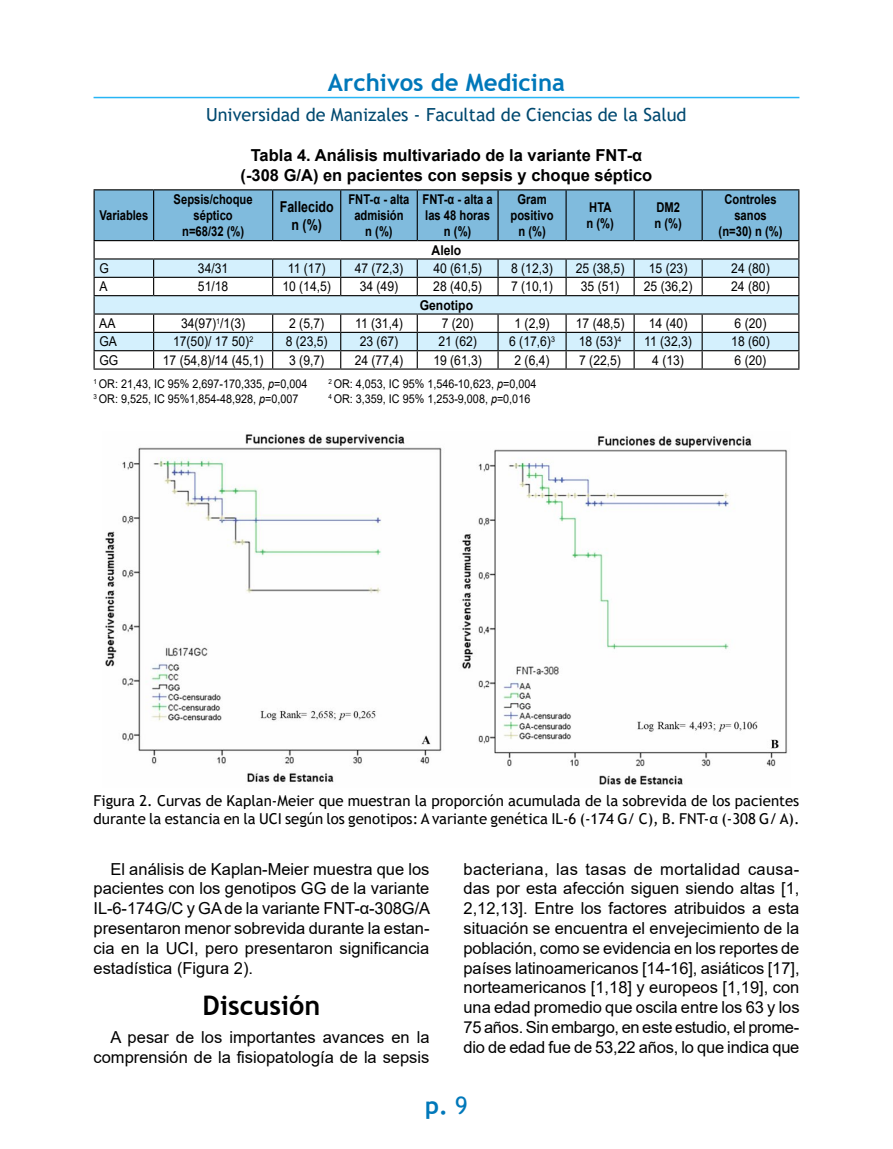
<style>
.page{position:relative;width:893px;height:1149px;background:#fff}
.page>*{position:absolute;margin:0;border:0;box-sizing:border-box;transform-origin:0 0}
.t1{font:700 27px "Trebuchet MS";color:#000}
.t2{font:700 24px "Trebuchet MS";color:#0078ba}
.t3{font:18px "Trebuchet MS";color:#014970}
.t4{font:16.5px/19.8px "Arial";color:#000;text-align:justify}
.t5{font:700 16.5px/19.8px "Arial";color:#000;text-align:center}
.t6{font:15px/18px "Trebuchet MS";color:#000}
.t7{font:700 15px/18px "Arial";color:#000;text-align:center;scale:.83 1}
.t8{font:13.5px "Arial";color:#000;scale:.9 1}
.t9{font:700 13.5px/16.2px "Arial";color:#000;text-align:center;scale:.83 1}
.t10{font:700 13.5px "Arial";color:#000;scale:.9 1}
.t11{font:12px "Arial";color:#000;scale:.9 1}
.s1{font-style:italic}
.s2{font-weight:400}
</style>
<div class="page">
<hr style="left:94px;top:97px;width:705px;height:1px;background:#27b5f5">
<svg style="left:94px;top:190px;width:705px;height:178px"></svg>
<hr style="left:94px;top:368px;width:60px;height:1px;background:#000">
<hr style="left:154px;top:368px;width:119px;height:1px;background:#000">
<hr style="left:273px;top:368px;width:68px;height:1px;background:#000">
<hr style="left:341px;top:368px;width:76px;height:1px;background:#000">
<hr style="left:417px;top:368px;width:81px;height:1px;background:#000">
<hr style="left:498px;top:368px;width:68px;height:1px;background:#000">
<hr style="left:566px;top:368px;width:68px;height:1px;background:#000">
<hr style="left:634px;top:368px;width:68px;height:1px;background:#000">
<hr style="left:702px;top:368px;width:97px;height:1px;background:#000">
<hr style="left:94px;top:189px;width:60px;height:1px;background:#000">
<hr style="left:94px;top:190px;width:1px;height:50px;background:#000">
<hr style="left:154px;top:189px;width:119px;height:1px;background:#000">
<hr style="left:273px;top:189px;width:68px;height:1px;background:#000">
<hr style="left:341px;top:189px;width:76px;height:1px;background:#000">
<hr style="left:417px;top:189px;width:81px;height:1px;background:#000">
<hr style="left:498px;top:189px;width:68px;height:1px;background:#000">
<hr style="left:566px;top:189px;width:68px;height:1px;background:#000">
<hr style="left:634px;top:189px;width:68px;height:1px;background:#000">
<hr style="left:702px;top:189px;width:97px;height:1px;background:#000">
<hr style="left:798px;top:190px;width:1px;height:50px;background:#000">
<hr style="left:94px;top:240px;width:60px;height:1px;background:#000">
<hr style="left:154px;top:240px;width:119px;height:1px;background:#000">
<hr style="left:273px;top:240px;width:68px;height:1px;background:#000">
<hr style="left:341px;top:240px;width:76px;height:1px;background:#000">
<hr style="left:417px;top:240px;width:81px;height:1px;background:#000">
<hr style="left:498px;top:240px;width:68px;height:1px;background:#000">
<hr style="left:566px;top:240px;width:68px;height:1px;background:#000">
<hr style="left:634px;top:240px;width:68px;height:1px;background:#000">
<hr style="left:702px;top:240px;width:97px;height:1px;background:#000">
<img style="left:105px;top:434px;width:683px;height:351px">
<p class="t9" style="left:99px;top:207px;width:61px">Variables</p>
<h2 class="t2" style="left:328px;top:67px;width:239px">Archivos de Medicina</h2>
<p class="t3" style="left:206px;top:103px;width:482px">Universidad de Manizales - Facultad de Ciencias de la Salud</p>
<p class="t5" style="left:241px;top:145px;width:413px">Tabla 4. Análisis multivariado de la variante FNT-α (-308 G/A) en pacientes con sepsis y choque séptico</p>
<p class="t9" style="left:174px;top:191px;width:97px">Sepsis/choque séptico n=68/32 (%)</p>
<p class="t7" style="left:280px;top:197px;width:67px">Fallecido n (%)</p>
<p class="t9" style="left:348px;top:191px;width:75px">FNT-α - alta admisión<br>n (%)</p>
<p class="t9" style="left:423px;top:191px;width:86px">FNT-α - alta a las 48 horas n (%)</p>
<p class="t9" style="left:511px;top:191px;width:53px">Gram positivo n (%)</p>
<p class="t9" style="left:586px;top:199px;width:34px;text-align:left">HTA n (%)</p>
<p class="t9" style="left:654px;top:199px;width:34px;text-align:left">DM2 n (%)</p>
<p class="t9" style="left:719px;top:191px;width:78px">Controles sanos (n=30) n (%)</p>
<p class="t10" style="left:432px;top:240px;width:35px">Alelo</p>
<p class="t8" style="left:99px;top:259px;width:12px">G</p>
<p class="t8" style="left:198px;top:259px;width:35px">34/31</p>
<p class="t8" style="left:288px;top:259px;width:43px">11 (17)</p>
<p class="t8" style="left:355px;top:259px;width:56px">47 (72,3)</p>
<p class="t8" style="left:433px;top:259px;width:56px">40 (61,5)</p>
<p class="t8" style="left:511px;top:259px;width:48px">8 (12,3)</p>
<p class="t8" style="left:576px;top:259px;width:56px">25 (38,5)</p>
<p class="t8" style="left:649px;top:259px;width:44px">15 (23)</p>
<p class="t8" style="left:731px;top:259px;width:44px">24 (80)</p>
<p class="t8" style="left:99px;top:277px;width:11px">A</p>
<p class="t8" style="left:198px;top:277px;width:35px">51/18</p>
<p class="t8" style="left:282px;top:277px;width:56px">10 (14,5)</p>
<p class="t8" style="left:360px;top:277px;width:44px">34 (49)</p>
<p class="t8" style="left:433px;top:277px;width:56px">28 (40,5)</p>
<p class="t8" style="left:511px;top:277px;width:48px">7 (10,1)</p>
<p class="t8" style="left:581px;top:277px;width:44px">35 (51)</p>
<p class="t8" style="left:644px;top:277px;width:56px">25 (36,2)</p>
<p class="t8" style="left:731px;top:277px;width:44px">24 (80)</p>
<p class="t10" style="left:420px;top:295px;width:61px">Genotipo</p>
<p class="t8" style="left:99px;top:314px;width:20px">AA</p>
<p class="t8" style="left:181px;top:314px;width:73px">34(97)<sup>1</sup>/1(3)</p>
<p class="t8" style="left:289px;top:314px;width:41px">2 (5,7)</p>
<p class="t8" style="left:355px;top:314px;width:55px">11 (31,4)</p>
<p class="t8" style="left:442px;top:314px;width:37px">7 (20)</p>
<p class="t8" style="left:514px;top:314px;width:41px">1 (2,9)</p>
<p class="t8" style="left:576px;top:314px;width:56px">17 (48,5)</p>
<p class="t8" style="left:649px;top:314px;width:44px">14 (40)</p>
<p class="t8" style="left:735px;top:314px;width:37px">6 (20)</p>
<p class="t8" style="left:99px;top:332px;width:21px">GA</p>
<p class="t8" style="left:173px;top:332px;width:91px">17(50)/ 17 50)<sup>2</sup></p>
<p class="t8" style="left:286px;top:332px;width:48px">8 (23,5)</p>
<p class="t8" style="left:360px;top:332px;width:44px">23 (67)</p>
<p class="t8" style="left:438px;top:332px;width:44px">21 (62)</p>
<p class="t8" style="left:509px;top:332px;width:52px">6 (17,6)<sup>3</sup></p>
<p class="t8" style="left:579px;top:332px;width:49px">18 (53)<sup>4</sup></p>
<p class="t8" style="left:644px;top:332px;width:55px">11 (32,3)</p>
<p class="t8" style="left:731px;top:332px;width:44px">18 (60)</p>
<p class="t8" style="left:99px;top:350px;width:23px">GG</p>
<p class="t8" style="left:163px;top:350px;width:113px">17 (54,8)/14 (45,1)</p>
<p class="t8" style="left:289px;top:350px;width:41px">3 (9,7)</p>
<p class="t8" style="left:355px;top:350px;width:56px">24 (77,4)</p>
<p class="t8" style="left:433px;top:350px;width:56px">19 (61,3)</p>
<p class="t8" style="left:514px;top:350px;width:41px">2 (6,4)</p>
<p class="t8" style="left:579px;top:350px;width:48px">7 (22,5)</p>
<p class="t8" style="left:652px;top:350px;width:37px">4 (13)</p>
<p class="t8" style="left:735px;top:350px;width:37px">6 (20)</p>
<p class="t11" style="left:94px;top:375px;width:239px"><sup>1</sup> OR: 21,43, IC 95% 2,697-170,335, <span class="s1">p</span>=0,004</p>
<p class="t11" style="left:328px;top:375px;width:232px"><sup>2</sup> OR: 4,053, IC 95% 1,546-10,623, <span class="s1">p</span>=0,004</p>
<p class="t11" style="left:94px;top:390px;width:229px"><sup>3</sup> OR: 9,525, IC 95%1,854-48,928, <span class="s1">p</span>=0,007</p>
<p class="t11" style="left:328px;top:390px;width:226px"><sup>4</sup> OR: 3,359, IC 95% 1,253-9,008, <span class="s1">p</span>=0,016</p>
<p class="t6" style="left:94px;top:791px;width:707px">Figura 2. Curvas de Kaplan-Meier que muestran la proporción acumulada de la sobrevida de los pacientes durante la estancia en la UCI según los genotipos: A variante genética IL-6 (-174 G/ C), B. FNT-α (-308 G/ A).</p>
<p class="t4" style="left:94px;top:858px;width:338px;text-indent:17px">El análisis de Kaplan-Meier muestra que los pacientes con los genotipos GG de la variante IL-6-174G/C y GA de la variante FNT-α-308G/A presentaron menor sobrevida durante la estan&shy;cia en la UCI, pero presentaron significancia estadística (Figura 2).</p>
<h1 class="t1" style="left:203px;top:987px;width:119px">Discusión</h1>
<p class="t4" style="left:94px;top:1026px;width:338px;text-align:right">A pesar de los importantes avances en la comprensión de la fisiopatología de la sepsis</p>
<p class="t4" style="left:463px;top:858px;width:338px">bacteriana, las tasas de mortalidad causa&shy;das por esta afección siguen siendo altas [1, 2,12,13]. Entre los factores atribuidos a esta situación se encuentra el envejecimiento de la población, como se evidencia en los reportes de países latinoamericanos [14-16], asiáticos [17], norteamericanos [1,18] y europeos [1,19], con una edad promedio que oscila entre los 63 y los 75 años. Sin embargo, en este estudio, el prome&shy;dio de edad fue de 53,22 años, lo que indica que</p>
<h2 class="t2" style="left:425px;top:1089px;width:44px">p. <span class="s2">9</span></h2>
</div>
